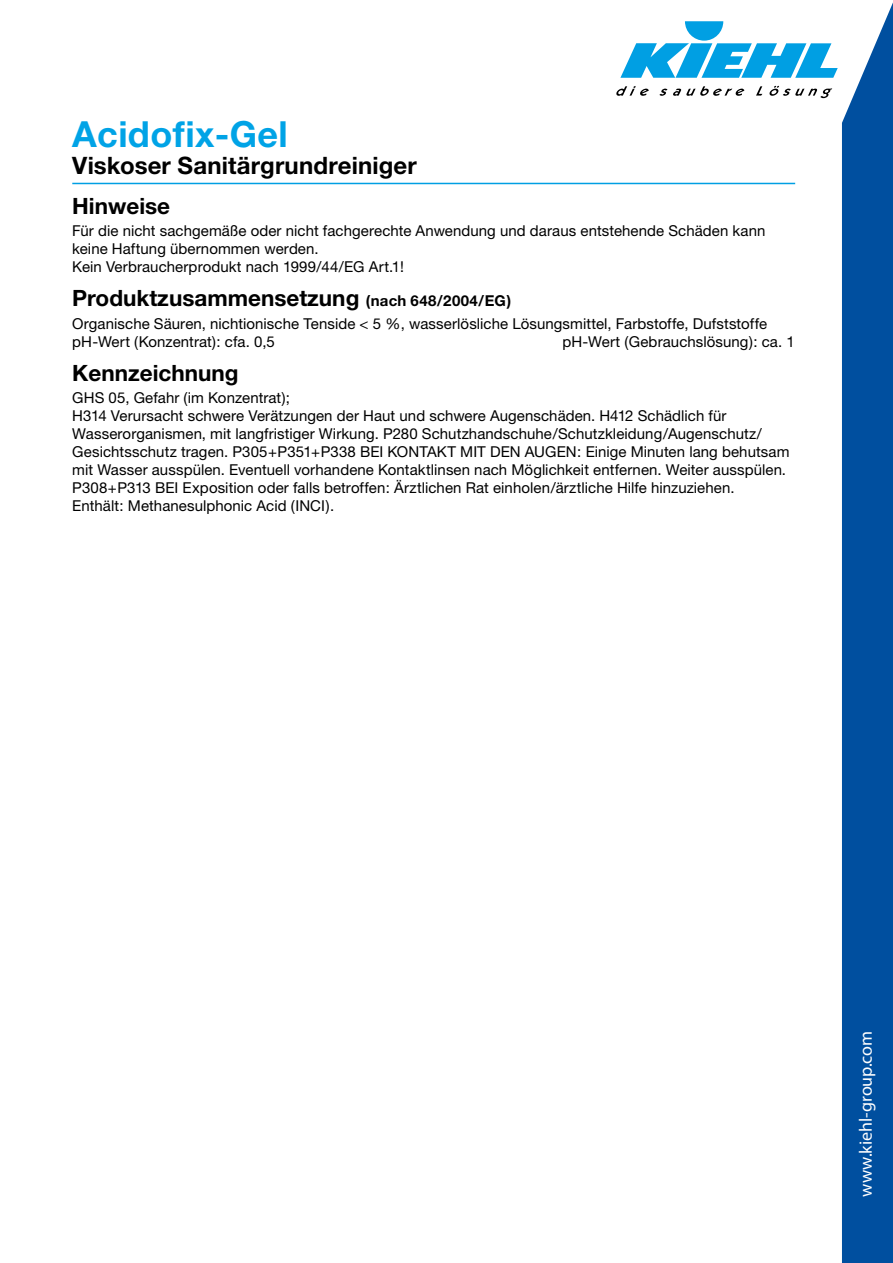
<style>
.page{position:relative;width:893px;height:1263px;background:#fff}
.page>*{position:absolute;margin:0;border:0;box-sizing:border-box;transform-origin:0 0}
.t1{font:700 36px "Helvetica Neue";letter-spacing:.01em;color:#00a3e6}
.t2{font:700 24px "Helvetica Neue";letter-spacing:.005em;color:#000}
.t3{font:700 22.5px "Helvetica Neue";color:#000}
.t4{font:18px "Myriad Pro";letter-spacing:-.005em;color:#fff}
.t5{font:15px/18px "Helvetica Neue";letter-spacing:.005em;color:#000}
.s1{font-size:15px}
</style>
<div class="page">
<div style="left:842px;top:2px;width:51px;height:1261px;background:#004f9f"></div>
<svg style="left:620px;top:21px;width:218px;height:57px"></svg>
<svg style="left:617px;top:86px;width:32px;height:10px"></svg>
<svg style="left:659px;top:89px;width:8px;height:7px"></svg>
<svg style="left:673px;top:86px;width:71px;height:10px"></svg>
<svg style="left:756px;top:86px;width:6px;height:10px"></svg>
<svg style="left:769px;top:86px;width:63px;height:12px"></svg>
<hr style="left:72px;top:183px;width:723px;height:1px;background:#009fe3">
<h1 class="t1" style="left:72px;top:112px;width:217px">Acidofix-Gel</h1>
<h2 class="t2" style="left:72px;top:151px;width:346px">Viskoser Sanitärgrundreiniger</h2>
<h3 class="t3" style="left:72px;top:192px;width:99px">Hinweise</h3>
<p class="t5" style="left:72px;top:221px;width:695px">Für die nicht sachgemäße oder nicht fachgerechte Anwendung und daraus entstehende Schäden kann keine Haftung übernommen werden.<br>Kein Verbraucherprodukt nach 1999/44/EG Art.1!</p>
<h3 class="t3" style="left:72px;top:284px;width:440px">Produktzusammensetzung <span class="s1">(nach 648/2004/EG)</span></h3>
<p class="t5" style="left:72px;top:314px;width:696px">Organische Säuren, nichtionische Tenside &lt; 5 %, wasserlösliche Lösungsmittel, Farbstoffe, Dufststoffe pH-Wert (Konzentrat): cfa. 0,5</p>
<p class="t5" style="left:562px;top:332px;width:234px">pH-Wert (Gebrauchslösung): ca. 1</p>
<h3 class="t3" style="left:72px;top:359px;width:168px">Kennzeichnung</h3>
<p class="t5" style="left:72px;top:389px;width:719px">GHS 05, Gefahr (im Konzentrat);<br>H314 Verursacht schwere Verätzungen der Haut und schwere Augenschäden. H412 Schädlich für Wasserorganismen, mit langfristiger Wirkung. P280 Schutzhandschuhe/Schutzkleidung/Augenschutz/ Gesichtsschutz tragen. P305+P351+P338 BEI KONTAKT MIT DEN AUGEN: Einige Minuten lang behutsam mit Wasser ausspülen. Eventuell vorhandene Kontaktlinsen nach Möglichkeit entfernen. Weiter ausspülen.<br>P308+P313 BEI Exposition oder falls betroffen: Ärztlichen Rat einholen/ärztliche Hilfe hinzuziehen.<br>Enthält: Methanesulphonic Acid (INCI).</p>
<p class="t4" style="left:855px;top:1197px;width:168px;rotate:-90deg">www.kiehl-group.com</p>
</div>
